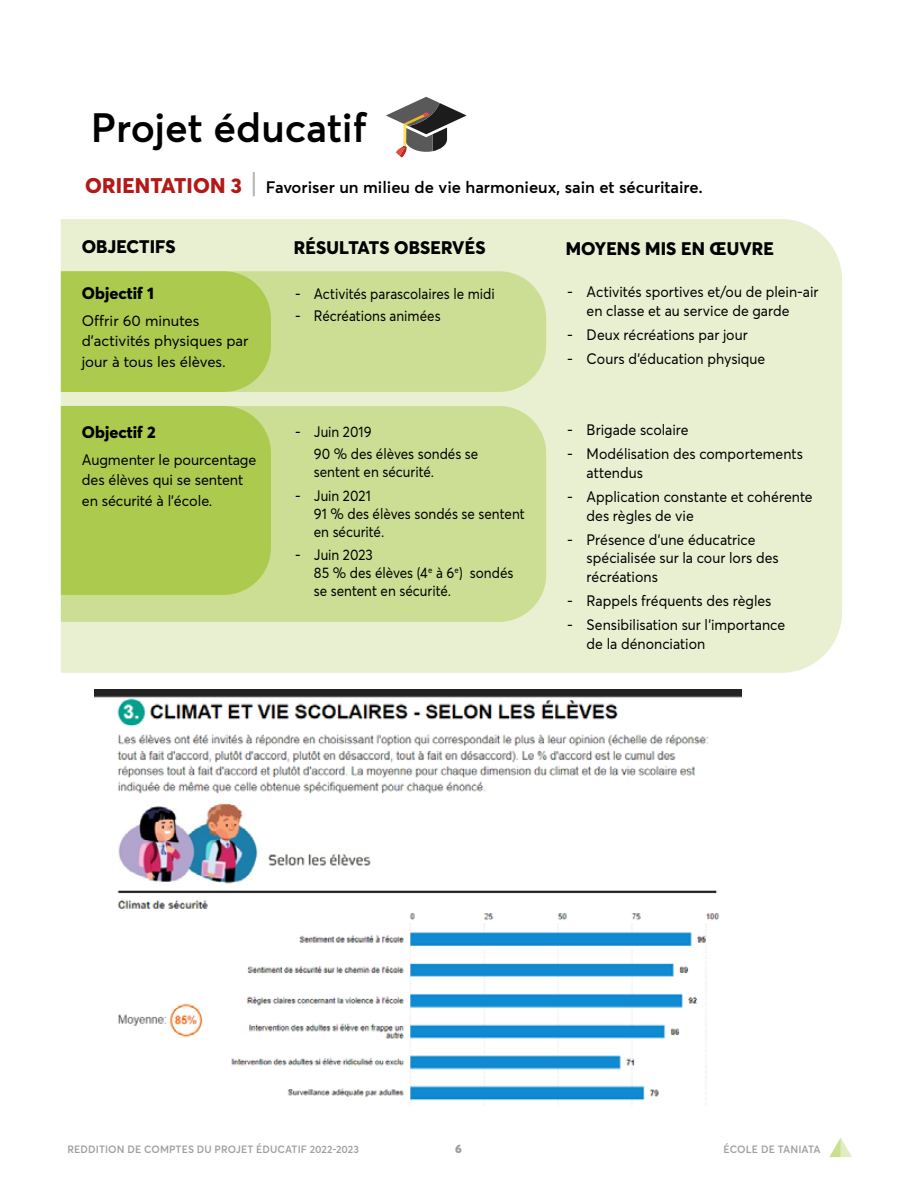
<style>
.page{position:relative;width:918px;height:1188px;background:#fff}
.page>*{position:absolute;margin:0;border:0;box-sizing:border-box;transform-origin:0 0}
.t1{font:600 40.5px "Averta";color:#000}
.t2{font:800 18px "Averta";letter-spacing:.01em;color:#000}
.t3{font:600 16.5px "Averta";color:#000}
.t4{font:800 16.5px "Averta";color:#000}
.t5{font:15px/18.8px "Averta";color:#000;scale:.94 1}
.t6{font:15px/18px "Averta";color:#000;scale:.9 1}
.t7{font:15px/20.2px "Averta";color:#000;scale:.96 1}
.t8{font:15px/20.2px "Averta";color:#000}
.t9{font:900 12px "Averta";color:#9f9f9f}
.t10{font:600 10.5px "Averta";letter-spacing:.01em;color:#9f9f9f}
.s1{font-weight:800;font-size:21px;color:#b21917}
.s2{font-weight:400;font-size:28.5px;color:#b5b4b4}
</style>
<div class="page">
<div style="left:4px;top:219px;width:838px;height:454px;background:#e9f0d2;border-radius:61px"></div>
<div style="left:271px;top:271px;width:275px;height:121px;background:#ccde94"></div>
<div style="left:271px;top:406px;width:275px;height:216px;background:#ccde94"></div>
<svg style="left:386px;top:97px;width:81px;height:61px"></svg>
<svg style="left:4px;top:219px;width:267px;height:479px"></svg>
<svg style="left:829px;top:1137px;width:23px;height:20px"></svg>
<img style="left:95px;top:689px;width:647px;height:412px">
<h1 class="t1" style="left:91px;top:102px;width:278px">Projet éducatif</h1>
<p class="t3" style="left:85px;top:177px;width:619px"><span class="s1">ORIENTATION 3</span> <span class="s2">|</span> Favoriser un milieu de vie harmonieux, sain et sécuritaire.</p>
<p class="t2" style="left:82px;top:235px;width:95px">OBJECTIFS</p>
<p class="t4" style="left:82px;top:283px;width:73px">Objectif 1</p>
<p class="t8" style="left:82px;top:311px;width:168px">Offrir 60 minutes d’activités physiques par jour à tous les élèves.</p>
<p class="t2" style="left:294px;top:236px;width:193px">RÉSULTATS OBSERVÉS</p>
<p class="t2" style="left:566px;top:237px;width:210px">MOYENS MIS EN ŒUVRE</p>
<p class="t5" style="left:587px;top:282px;width:248px;text-indent:-20px">- Activités sportives et/ou de plein-air en classe et au service de garde</p>
<p class="t5" style="left:567px;top:325px;width:194px">- Deux récréations par jour</p>
<p class="t5" style="left:567px;top:349px;width:212px">- Cours d’éducation physique</p>
<p class="t6" style="left:295px;top:285px;width:223px">- Activités parascolaires le midi</p>
<p class="t6" style="left:295px;top:307px;width:163px">- Récréations animées</p>
<p class="t4" style="left:82px;top:422px;width:75px">Objectif 2</p>
<p class="t7" style="left:82px;top:450px;width:183px">Augmenter le pourcentage des élèves qui se sentent en sécurité à l’école.</p>
<p class="t6" style="left:314px;top:420px;width:184px;line-height:22.4px;text-indent:-19px">- Juin 2019<br>90 % des élèves sondés se</p>
<p class="t6" style="left:314px;top:463px;width:135px">sentent en sécurité.</p>
<p class="t6" style="left:314px;top:486px;width:236px;text-indent:-19px">- Juin 2021<br>91 % des élèves sondés se sentent en sécurité.</p>
<p class="t6" style="left:314px;top:546px;width:223px;text-indent:-19px">- Juin 2023<br>85 % des élèves (4<sup>e</sup> à 6<sup>e</sup>) sondés se sentent en sécurité.</p>
<p class="t5" style="left:567px;top:420px;width:131px">- Brigade scolaire</p>
<p class="t5" style="left:587px;top:444px;width:232px;text-indent:-20px">- Modélisation des comportements attendus</p>
<p class="t5" style="left:587px;top:487px;width:242px;text-indent:-20px">- Application constante et cohérente des règles de vie</p>
<p class="t5" style="left:587px;top:530px;width:206px;text-indent:-20px">- Présence d’une éducatrice spécialisée sur la cour lors des récréations</p>
<p class="t5" style="left:567px;top:592px;width:219px">- Rappels fréquents des règles</p>
<p class="t5" style="left:587px;top:616px;width:213px;text-indent:-20px">- Sensibilisation sur l’importance de la dénonciation</p>
<p class="t10" style="left:68px;top:1143px;width:293px">REDDITION DE COMPTES DU PROJET ÉDUCATIF 2022-2023</p>
<p class="t9" style="left:455px;top:1141px;width:8px">6</p>
<p class="t10" style="left:724px;top:1142px;width:99px">ÉCOLE DE TANIATA</p>
</div>
